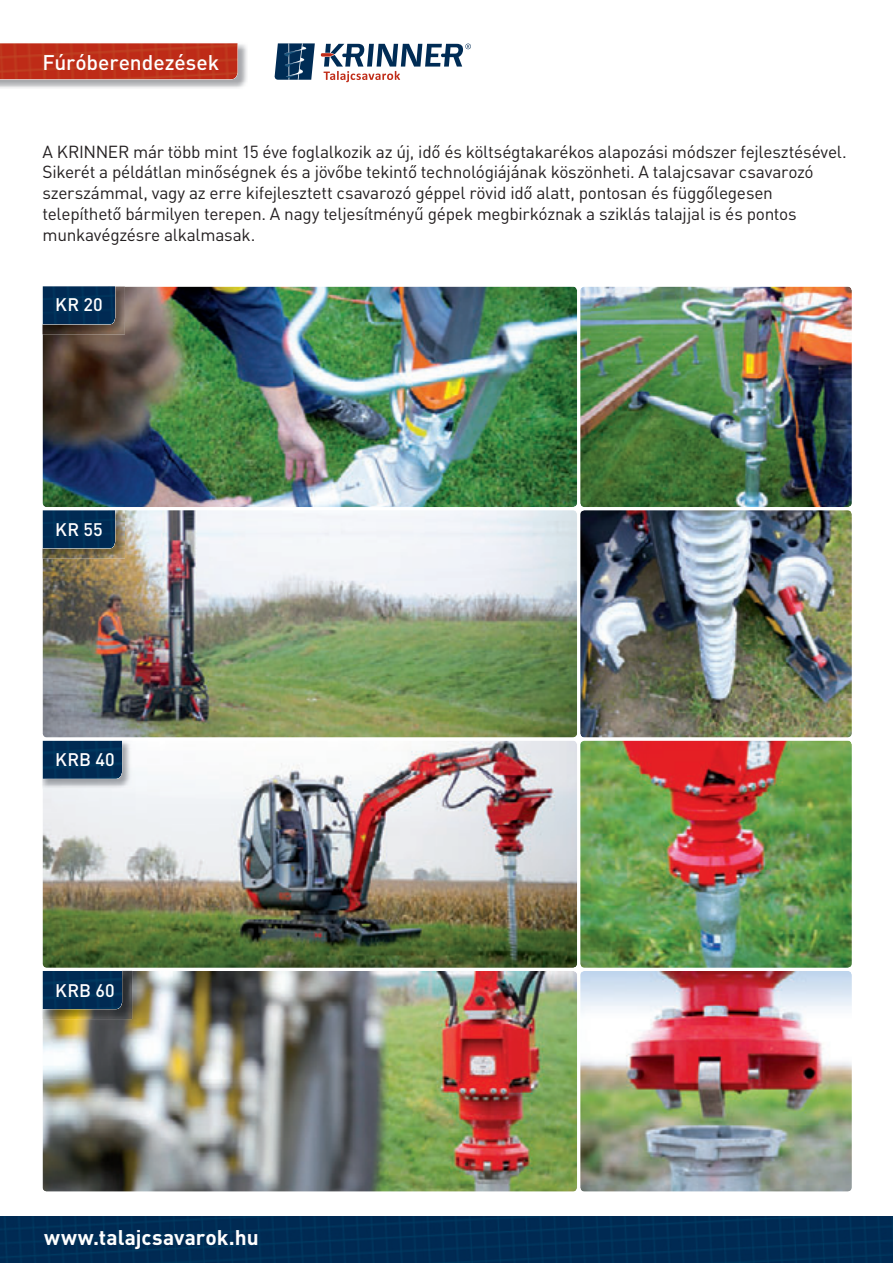
<style>
.page{position:relative;width:893px;height:1263px;background:#fff}
.page>*{position:absolute;margin:0;border:0;box-sizing:border-box;transform-origin:0 0}
.t1{font:700 21px "DIN Pro";letter-spacing:-.005em;color:#fff}
.t2{font:500 21px "DIN Pro";color:#fff}
.t3{font:500 18px "DIN Pro";letter-spacing:.01em;color:#fff}
.t4{font:17.25px/20.7px "DIN Pro";letter-spacing:-.015em;color:#231f20}
</style>
<div class="page">
<img style="left:0;top:44px;width:247px;height:44px">
<img style="left:0;top:43px;width:238px;height:36px">
<img style="left:43px;top:287px;width:534px;height:220px;border-radius:4px">
<img style="left:580px;top:287px;width:272px;height:220px;border-radius:4px">
<img style="left:580px;top:510px;width:272px;height:227px;border-radius:4px">
<img style="left:43px;top:510px;width:534px;height:227px;border-radius:4px">
<img style="left:580px;top:740px;width:272px;height:228px;border-radius:4px">
<img style="left:580px;top:971px;width:272px;height:220px;border-radius:4px">
<img style="left:43px;top:740px;width:534px;height:228px;border-radius:4px">
<img style="left:43px;top:971px;width:534px;height:220px;border-radius:4px">
<img style="left:0;top:1216px;width:893px;height:47px">
<img style="left:43px;top:287px;width:82px;height:47px">
<img style="left:43px;top:286px;width:72px;height:38px">
<img style="left:42px;top:510px;width:1px;height:48px">
<img style="left:43px;top:510px;width:82px;height:48px">
<img style="left:43px;top:510px;width:72px;height:38px">
<img style="left:42px;top:741px;width:1px;height:47px">
<img style="left:43px;top:740px;width:89px;height:49px">
<img style="left:43px;top:740px;width:79px;height:39px">
<img style="left:42px;top:970px;width:90px;height:49px">
<img style="left:43px;top:971px;width:89px;height:48px">
<img style="left:43px;top:971px;width:79px;height:38px">
<svg style="left:274px;top:43px;width:41px;height:37px;background:#305475"></svg>
<svg style="left:321px;top:44px;width:150px;height:38px"></svg>
<p class="t2" style="left:43px;top:55px;width:178px">Fúróberendezések</p>
<p class="t4" style="left:43px;top:143px;width:806px">A KRINNER már több mint 15 éve foglalkozik az új, idő és költségtakarékos alapozási módszer fejlesztésével.<br>Sikerét a példátlan minőségnek és a jövőbe tekintő technológiájának köszönheti. A talajcsavar csavarozó szerszámmal, vagy az erre kifejlesztett csavarozó géppel rövid idő alatt, pontosan és függőlegesen telepíthető bármilyen terepen. A nagy teljesítményű gépek megbirkóznak a sziklás talajjal is és pontos munkavégzésre alkalmasak.</p>
<p class="t3" style="left:55px;top:299px;width:49px">KR 20</p>
<p class="t3" style="left:55px;top:523px;width:49px">KR 55</p>
<p class="t3" style="left:55px;top:754px;width:61px">KRB 40</p>
<p class="t3" style="left:55px;top:984px;width:61px">KRB 60</p>
<p class="t1" style="left:44px;top:1230px;width:216px">www.talajcsavarok.hu</p>
</div>
